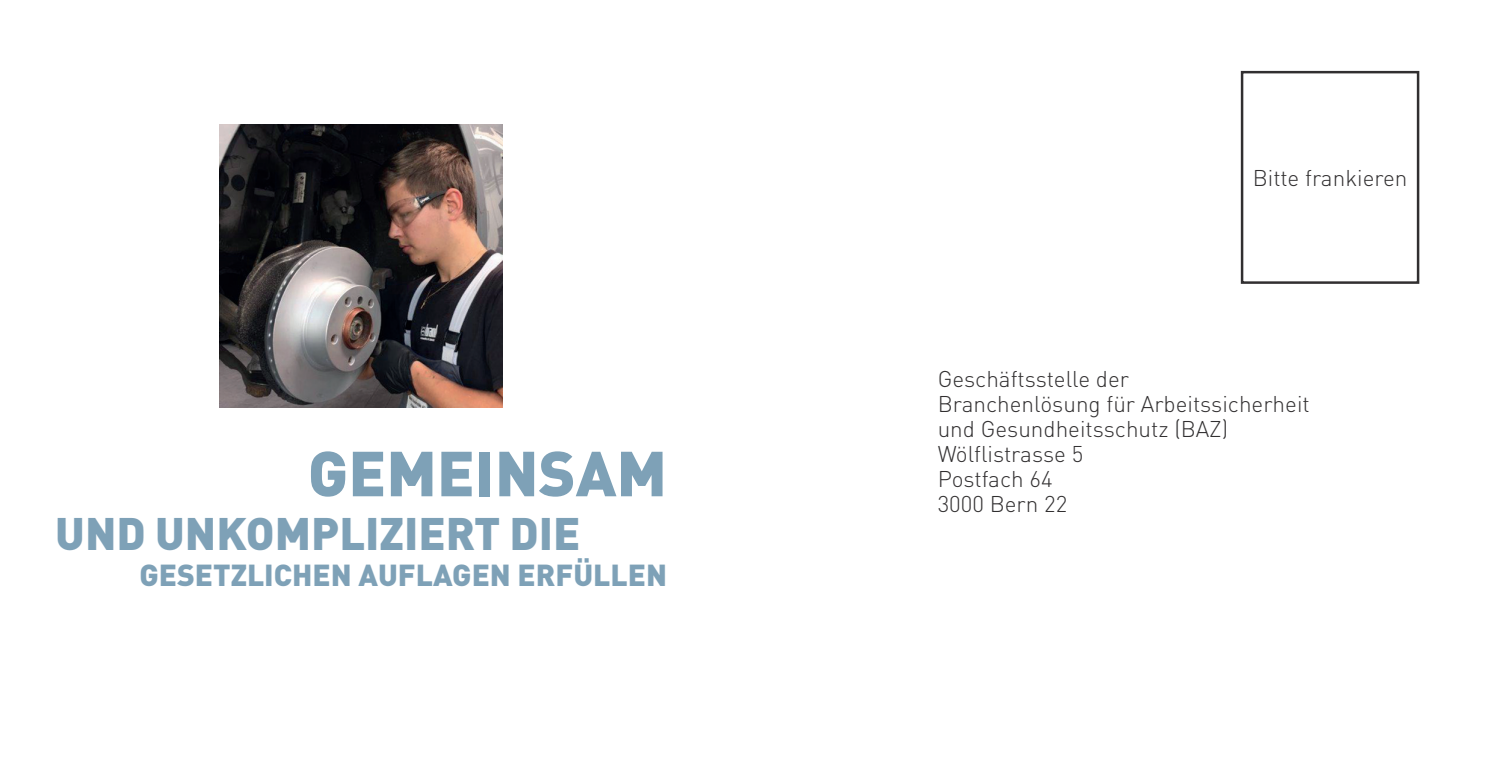
<style>
.page{position:relative;width:1489px;height:780px;background:#fff}
.page>*{position:absolute;margin:0;border:0;box-sizing:border-box;transform-origin:0 0}
.Titel_1{font:900 62.5px "DINOT";color:#7ea1b7}
.Titel_2{font:900 45px "DINOT";color:#7ea1b7}
.Titel_3{font:900 30px "DINOT";color:#7ea1b7}
.Adresse{font:300 22.5px/25px "DINOT";color:#312f30}
.frankieren{font:300 22.5px "DINOT";color:#312f30}
.s1{color:#fff}
</style>
<div class="page">
<div style="left:1240px;top:71px;width:179px;height:213px;border:2px solid #312f30"></div>
<img style="left:219px;top:124px;width:284px;height:283px">
<p class="Titel_1" style="left:308px;top:423px;width:360px">GEMEINSAM</p>
<p class="Titel_2" style="left:55px;top:498px;width:613px">UND UNKOMPLIZIERT DIE<span class="s1">___</span></p>
<p class="Titel_3" style="left:139px;top:551px;width:529px">GESETZLICHEN AUFLAGEN ERFÜLLEN</p>
<p class="frankieren" style="left:1252px;top:161px;width:156px">Bitte frankieren</p>
<p class="Adresse" style="left:937px;top:365px;width:373px">Geschäftsstelle der<br>Branchenlösung für Arbeitssicherheit und Gesundheitsschutz (BAZ)<br>Wölflistrasse 5</p>
<p class="Adresse" style="left:937px;top:465px;width:116px">Postfach 64</p>
<p class="Adresse" style="left:937px;top:490px;width:131px">3000 Bern 22</p>
</div>
